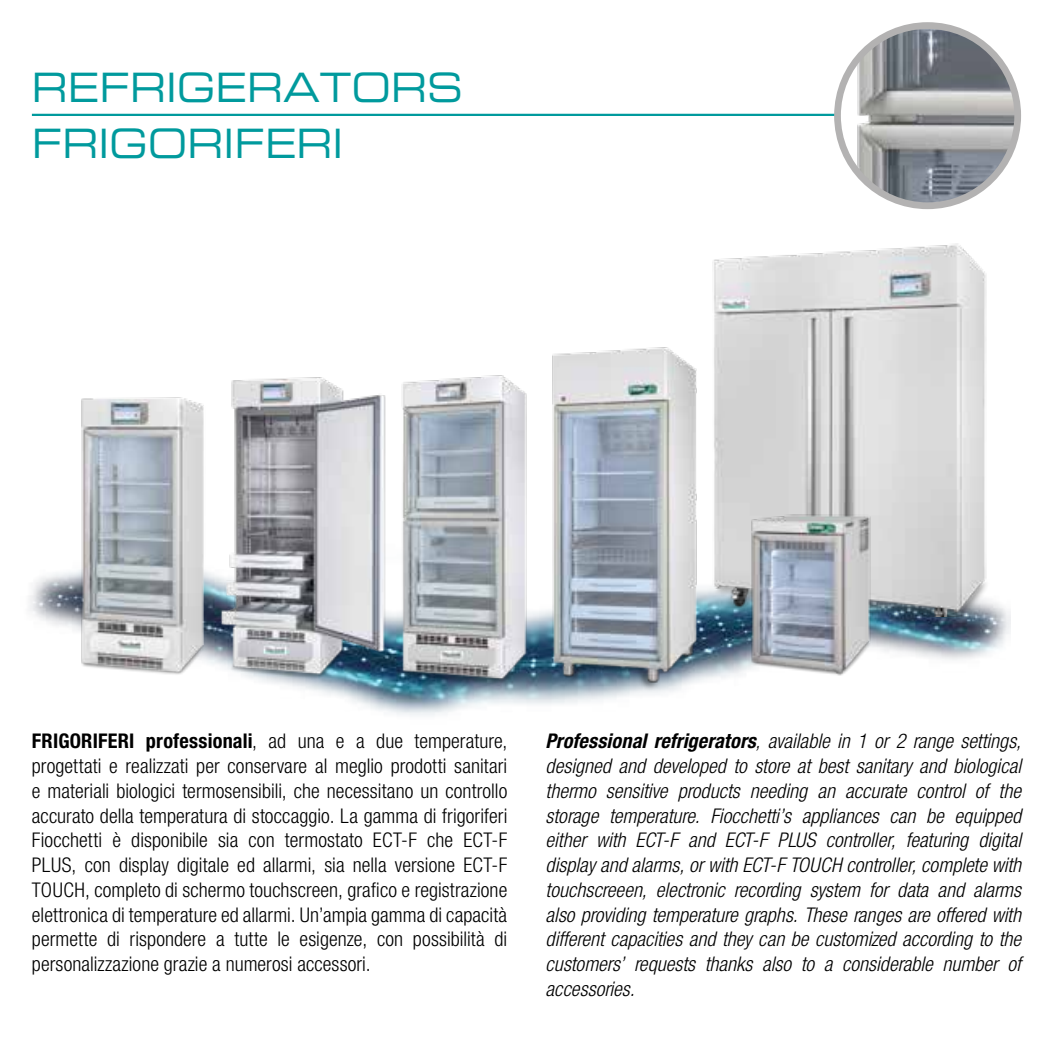
<style>
.page{position:relative;width:1053px;height:1053px;background:#fff}
.page>*{position:absolute;margin:0;border:0;box-sizing:border-box;transform-origin:0 0}
.t1{font:40.5px "Eurostile LT Std Ex 2";color:#009a9d;scale:.9 1}
.t2{font:italic 300 condensed 20.25px/24.8px "Helvetica Neue LT Std";letter-spacing:.005em;color:#000;text-align:justify}
.t3{font:300 condensed 20.25px/24.8px "Helvetica Neue LT Std";letter-spacing:.005em;color:#000;text-align:justify}
.s1{font-weight:700}
</style>
<div class="page">
<img style="left:29px;top:572px;width:981px;height:144px">
<img style="left:705px;top:243px;width:293px;height:373px">
<img style="left:546px;top:347px;width:159px;height:346px">
<img style="left:396px;top:375px;width:137px;height:312px">
<hr style="left:32px;top:114px;width:874px;height:2px;background:#009a9d">
<img style="left:837px;top:26px;width:180px;height:180px;border-radius:90px">
<div style="left:834px;top:22px;width:186px;height:187px;border:7px solid #b3b2b2;border-radius:50%"></div>
<img style="left:73px;top:397px;width:139px;height:283px">
<img style="left:747px;top:511px;width:127px;height:168px">
<img style="left:212px;top:377px;width:180px;height:305px">
<h1 class="t1" style="left:32px;top:60px;width:480px">REFRIGERATORS</h1>
<h1 class="t1" style="left:32px;top:116px;width:347px">FRIGORIFERI</h1>
<p class="t3" style="left:32px;top:728px;width:477px"><span class="s1">FRIGORIFERI professionali</span>, ad una e a due temperature, progettati e realizzati per conservare al meglio prodotti sanitari e materiali biologici termosensibili, che necessitano un controllo accurato della temperatura di stoccaggio. La gamma di frigoriferi Fiocchetti è disponibile sia con termostato ECT-F che ECT-F PLUS, con display digitale ed allarmi, sia nella versione ECT-F TOUCH, completo di schermo touchscreen, grafico e registrazione elettronica di temperature ed allarmi. Un’ampia gamma di capacità permette di rispondere a tutte le esigenze, con possibilità di personalizzazione grazie a numerosi accessori.</p>
<p class="t2" style="left:545px;top:729px;width:477px"><span class="s1">Professional refrigerators</span>, available in 1 or 2 range settings, designed and developed to store at best sanitary and biological thermo sensitive products needing an accurate control of the storage temperature. Fiocchetti’s appliances can be equipped either with ECT-F and ECT-F PLUS controller, featuring digital display and alarms, or with ECT-F TOUCH controller, complete with touchscreeen, electronic recording system for data and alarms also providing temperature graphs. These ranges are offered with different capacities and they can be customized according to the customers’ requests thanks also to a considerable number of accessories.</p>
</div>
